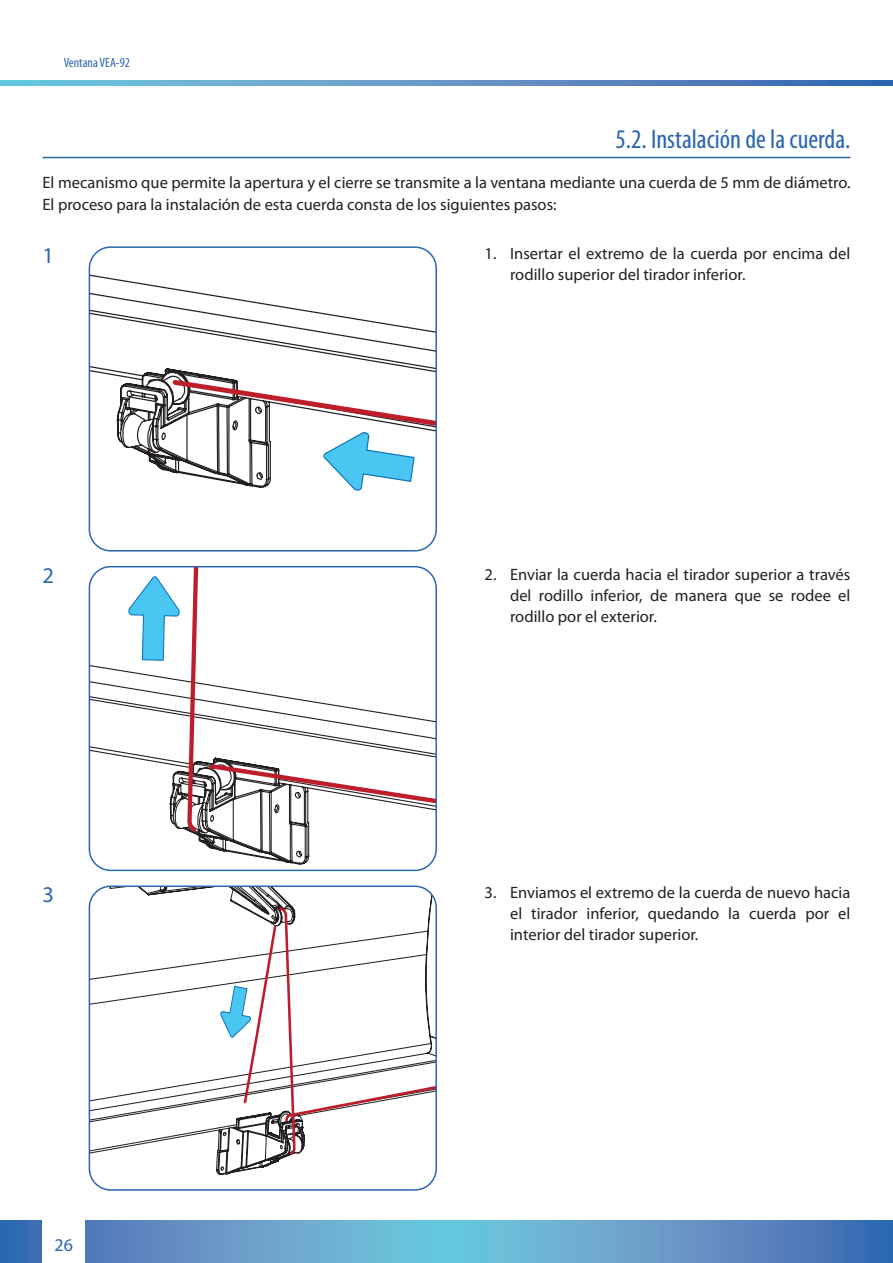
<style>
.page{position:relative;width:893px;height:1263px;background:#fff}
.page>*{position:absolute;margin:0;border:0;box-sizing:border-box;transform-origin:0 0}
._01__Titulos__Nivel{font:condensed 27px "Myriad Pro";color:#2a65b1}
._01__Normal{font:22.5px "Myriad Pro";color:#2a65b1}
.t1{font:18px "Myriad Pro";color:#2a65b1}
._01__Normal-2{font:16.5px/21px "Myriad Pro";color:#231f20}
.t2{font:condensed 13.5px "Myriad Pro";color:#2a65b1}
</style>
<div class="page">
<svg style="left:0;top:1220px;width:893px;height:43px;background:#609ac8"></svg>
<svg style="left:0;top:81px;width:893px;height:4px;background:#5e96c6"></svg>
<div style="left:43px;top:1218px;width:42px;height:45px;background:#fff"></div>
<svg style="left:89px;top:249px;width:345px;height:223px"></svg>
<svg style="left:170px;top:377px;width:264px;height:114px"></svg>
<div style="left:89px;top:246px;width:348px;height:305px;border:2px solid #2a65b1;border-radius:21px"></div>
<svg style="left:89px;top:567px;width:345px;height:298px"></svg>
<svg style="left:127px;top:567px;width:307px;height:293px"></svg>
<div style="left:89px;top:566px;width:348px;height:305px;border:2px solid #2a65b1;border-radius:21px"></div>
<svg style="left:89px;top:888px;width:345px;height:287px"></svg>
<svg style="left:220px;top:906px;width:214px;height:251px"></svg>
<div style="left:89px;top:885px;width:348px;height:306px;border:2px solid #2a65b1;border-radius:21px"></div>
<hr style="left:43px;top:157px;width:807px;height:1px;background:#2a65b1">
<p class="t2" style="left:64px;top:54px;width:68px">Ventana VEA-92</p>
<p class="_01__Titulos__Nivel" style="left:615px;top:123px;width:236px">5.2. Instalación de la cuerda.</p>
<p class="_01__Normal-2" style="left:43px;top:171px;width:809px;line-height:22.5px">El mecanismo que permite la apertura y el cierre se transmite a la ventana mediante una cuerda de 5 mm de diámetro.<br>El proceso para la instalación de esta cuerda consta de los siguientes pasos:</p>
<p class="_01__Normal" style="left:43px;top:242px;width:13px">1</p>
<p class="_01__Normal-2" style="left:510px;top:242px;width:342px;text-indent:-26px">1. Insertar el extremo de la cuerda por encima del rodillo superior del tirador inferior.</p>
<p class="_01__Normal" style="left:43px;top:561px;width:13px">2</p>
<p class="_01__Normal-2" style="left:510px;top:564px;width:342px;text-align:justify;text-indent:-26px">2. Enviar la cuerda hacia el tirador superior a través del rodillo inferior, de manera que se rodee el rodillo por el exterior.</p>
<p class="_01__Normal" style="left:43px;top:881px;width:13px">3</p>
<p class="_01__Normal-2" style="left:510px;top:881px;width:342px;text-align:justify;text-indent:-26px">3. Enviamos el extremo de la cuerda de nuevo hacia el tirador inferior, quedando la cuerda por el interior del tirador superior.</p>
<p class="t1" style="left:55px;top:1234px;width:20px">26</p>
</div>
